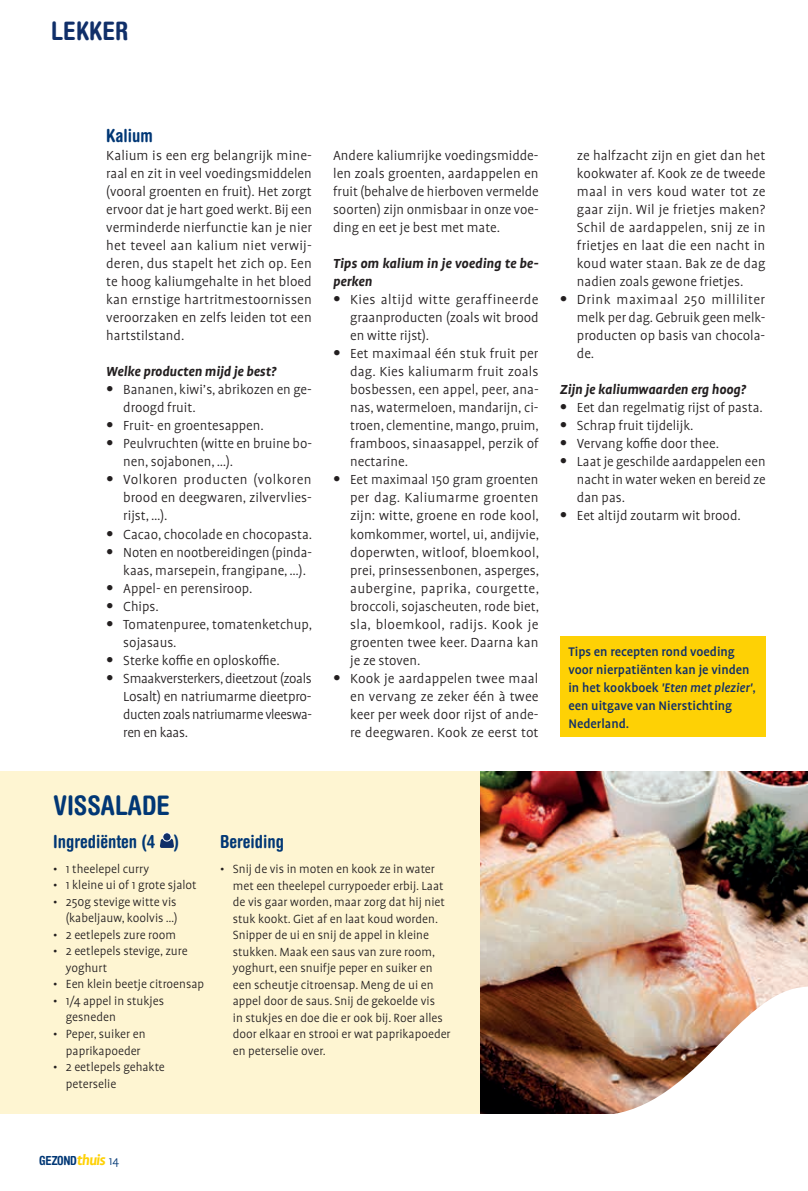
<style>
.page{position:relative;width:808px;height:1191px;background:#fff}
.page>*{position:absolute;margin:0;border:0;box-sizing:border-box;transform-origin:0 0}
.t1{font:700 condensed 27px "Helvetica Rounded LT Std";color:#013775}
.t2{font:700 condensed 25.5px "Helvetica Rounded LT Std";color:#102f69}
.t3{font:700 condensed 18px "Helvetica Rounded LT Std";color:#013775}
.t4{font:300 15px/18px "Profile Pro";color:#231f20;text-align:justify}
.t5{font:italic 700 15px/18px "Profile Pro";color:#231f20}
.t6{font:500 14.25px/18px "Profile Pro";color:#102f69}
.t7{font:300 13.5px/16.5px "Profile Pro";color:#231f20}
.t8{font:700 condensed 12.45px "Helvetica Rounded LT Std";letter-spacing:-.02em;color:#013775}
.s1{font-family:"Helvetica Neue LT Std";font-stretch:condensed}
.s2{font-style:italic}
.s3{font-family:"Profile Pro";font-style:italic;font-stretch:normal;font-size:16.05px;color:#fed105}
.s4{font-family:"Profile Pro";font-weight:300;font-stretch:normal;font-size:13.2px}
</style>
<div class="page">
<div style="left:560px;top:636px;width:205px;height:100px;background:#fed105"></div>
<div style="left:0;top:771px;width:808px;height:342px;background:#fef5d2"></div>
<svg style="left:160px;top:839px;width:14px;height:9px"></svg>
<div style="left:163px;top:832px;width:8px;height:9px;background:#102f69;border-radius:50%"></div>
<div style="left:163px;top:832px;width:8px;height:9px;border:1px solid #fff;border-radius:50%"></div>
<img style="left:480px;top:771px;width:328px;height:342px">
<img style="left:594px;top:986px;width:214px;height:128px">
<h2 class="t2" style="left:51px;top:15px;width:79px">LEKKER</h2>
<p class="t3" style="left:106px;top:125px;width:48px">Kalium</p>
<p class="t4" style="left:106px;top:147px;width:207px">Kalium is een erg belangrijk mine&shy;raal en zit in veel voedingsmiddelen (vooral groenten en fruit). Het zorgt ervoor dat je hart goed werkt. Bij een verminderde nierfunctie kan je nier het teveel aan kalium niet verwij&shy;deren, dus stapelt het zich op. Een te hoog kaliumgehalte in het bloed kan ernstige hartritmestoornissen veroorzaken en zelfs leiden tot een hartstilstand.</p>
<p class="t5" style="left:106px;top:363px;width:171px">Welke producten mijd je best?</p>
<p class="t4" style="left:123px;top:381px;width:190px;text-indent:-17px"><span class="s1">•</span> Bananen, kiwi’s, abrikozen en ge&shy;droogd fruit.</p>
<p class="t4" style="left:106px;top:417px;width:159px"><span class="s1">•</span> Fruit- en groentesappen.</p>
<p class="t4" style="left:123px;top:435px;width:190px;text-indent:-17px"><span class="s1">•</span> Peulvruchten (witte en bruine bo&shy;nen, sojabonen, …).</p>
<p class="t4" style="left:123px;top:471px;width:190px;text-indent:-17px"><span class="s1">•</span> Volkoren producten (volkoren brood en deegwaren, zilvervlies&shy;rijst, …).</p>
<p class="t4" style="left:106px;top:525px;width:207px"><span class="s1">•</span> Cacao, chocolade en chocopasta.</p>
<p class="t4" style="left:123px;top:543px;width:190px;text-indent:-17px"><span class="s1">•</span> Noten en nootbereidingen (pinda&shy;kaas, marsepein, frangipane, …).</p>
<p class="t4" style="left:106px;top:579px;width:148px"><span class="s1">•</span> Appel- en perensiroop.</p>
<p class="t4" style="left:106px;top:597px;width:54px"><span class="s1">•</span> Chips.</p>
<p class="t4" style="left:123px;top:615px;width:190px;text-indent:-17px"><span class="s1">•</span> Tomatenpuree, tomatenketchup, sojasaus.</p>
<p class="t4" style="left:106px;top:651px;width:175px"><span class="s1">•</span> Sterke koffie en oploskoffie.</p>
<p class="t4" style="left:123px;top:669px;width:190px;text-indent:-17px"><span class="s1">•</span> Smaakversterkers, dieetzout (zoals Losalt) en natriumarme dieetpro&shy;ducten zoals natriumarme vleeswa&shy;ren en kaas.</p>
<p class="t4" style="left:333px;top:147px;width:207px">Andere kaliumrijke voedingsmidde&shy;len zoals groenten, aardappelen en fruit (behalve de hierboven vermelde soorten) zijn onmisbaar in onze voe&shy;ding en eet je best met mate.</p>
<p class="t5" style="left:333px;top:255px;width:207px">Tips om kalium in je voeding te be&shy;perken</p>
<p class="t4" style="left:350px;top:291px;width:190px;text-indent:-17px"><span class="s1">•</span> Kies altijd witte geraffineerde graanproducten (zoals wit brood en witte rijst).</p>
<p class="t4" style="left:350px;top:345px;width:190px;text-indent:-17px"><span class="s1">•</span> Eet maximaal één stuk fruit per dag. Kies kaliumarm fruit zoals bosbessen, een appel, peer, ana&shy;nas, watermeloen, mandarijn, ci&shy;troen, clementine, mango, pruim, framboos, sinaasappel, perzik of nectarine.</p>
<p class="t4" style="left:350px;top:471px;width:191px;text-indent:-17px"><span class="s1">•</span> Eet maximaal 150 gram groenten per dag. Kaliumarme groenten zijn: witte, groene en rode kool, komkommer, wortel, ui, andijvie, doperwten, witloof, bloemkool, prei, prinsessenbonen, asperges, aubergine, paprika, courgette, broccoli, sojascheuten, rode biet, sla, bloemkool, radijs. Kook je groenten twee keer. Daarna kan je ze stoven.</p>
<p class="t4" style="left:350px;top:669px;width:190px;text-indent:-17px"><span class="s1">•</span> Kook je aardappelen twee maal en vervang ze zeker één à twee keer per week door rijst of ande&shy;re deegwaren. Kook ze eerst tot</p>
<p class="t4" style="left:577px;top:147px;width:190px">ze halfzacht zijn en giet dan het kookwater af. Kook ze de tweede maal in vers koud water tot ze gaar zijn. Wil je frietjes maken?<br>Schil de aardappelen, snij ze in frietjes en laat die een nacht in koud water staan. Bak ze de dag nadien zoals gewone frietjes.</p>
<p class="t4" style="left:577px;top:291px;width:190px;text-indent:-17px"><span class="s1">•</span> Drink maximaal 250 milliliter melk per dag. Gebruik geen melk&shy;producten op basis van chocola&shy;de.</p>
<p class="t5" style="left:560px;top:381px;width:187px">Zijn je kaliumwaarden erg hoog?</p>
<p class="t4" style="left:560px;top:399px;width:204px"><span class="s1">•</span> Eet dan regelmatig rijst of pasta.</p>
<p class="t4" style="left:560px;top:417px;width:135px"><span class="s1">•</span> Schrap fruit tijdelijk.</p>
<p class="t4" style="left:560px;top:435px;width:161px"><span class="s1">•</span> Vervang koffie door thee.</p>
<p class="t4" style="left:577px;top:453px;width:190px;text-indent:-17px"><span class="s1">•</span> Laat je geschilde aardappelen een nacht in water weken en bereid ze dan pas.</p>
<p class="t4" style="left:560px;top:507px;width:182px"><span class="s1">•</span> Eet altijd zoutarm wit brood.</p>
<p class="t6" style="left:568px;top:643px;width:189px">Tips en recepten rond voeding voor nierpatiënten kan je vinden in het kookboek <span class="s2">'Eten met plezier'</span>, een uitgave van Nierstichting<br>Nederland.</p>
<h1 class="t1" style="left:54px;top:789px;width:118px">VISSALADE</h1>
<p class="t3" style="left:53px;top:830px;width:128px">Ingrediënten (4 )</p>
<p class="t7" style="left:53px;top:861px;width:98px">• 1 theelepel curry</p>
<p class="t7" style="left:53px;top:877px;width:145px">• 1 kleine ui of 1 grote sjalot</p>
<p class="t7" style="left:53px;top:894px;width:126px;text-align:right">• 250g stevige witte vis (kabeljauw, koolvis …)</p>
<p class="t7" style="left:53px;top:927px;width:124px">• 2 eetlepels zure room</p>
<p class="t7" style="left:66px;top:943px;width:123px;text-indent:-13px">• 2 eetlepels stevige, zure yoghurt</p>
<p class="t7" style="left:53px;top:976px;width:153px">• Een klein beetje citroensap</p>
<p class="t7" style="left:66px;top:993px;width:100px;text-indent:-13px">• 1/4 appel in stukjes gesneden</p>
<p class="t7" style="left:53px;top:1026px;width:94px;text-align:center">• Peper, suiker en paprikapoeder</p>
<p class="t7" style="left:66px;top:1059px;width:100px;text-indent:-13px">• 2 eetlepels gehakte peterselie</p>
<p class="t3" style="left:220px;top:830px;width:66px">Bereiding</p>
<p class="t7" style="left:233px;top:861px;width:219px;text-indent:-13px">• Snij de vis in moten en kook ze in water met een theelepel currypoeder erbij. Laat de vis gaar worden, maar zorg dat hij niet stuk kookt. Giet af en laat koud worden.<br>Snipper de ui en snij de appel in kleine stukken. Maak een saus van zure room, yoghurt, een snuifje peper en suiker en een scheutje citroensap. Meng de ui en appel door de saus. Snij de gekoelde vis<br>in stukjes en doe die er ook bij. Roer alles door elkaar en strooi er wat paprikapoeder en peterselie over.</p>
<p class="t8" style="left:39px;top:1153px;width:81px">GEZOND<span class="s3">thuis</span> <span class="s4">14</span></p>
</div>
